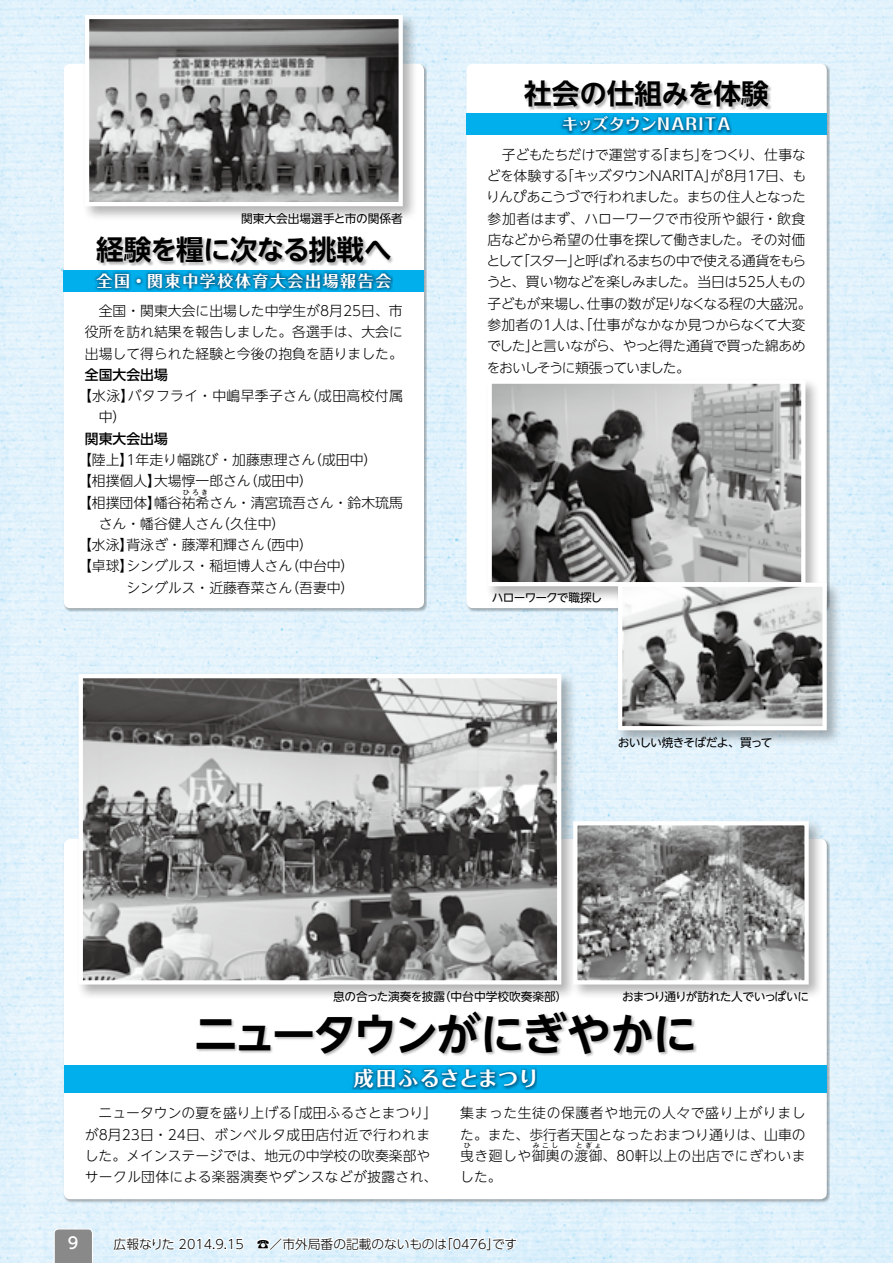
<style>
.page{position:relative;width:893px;height:1263px;background:#fff}
.page>*{position:absolute;margin:0;border:0;box-sizing:border-box;transform-origin:0 0}
.t1{font:700 44.7px "UD Shin Go NT Pro De";letter-spacing:-.055em;color:#000}
.t2{font:700 27.6px "UD Shin Go NT Pro De";letter-spacing:-.02em;color:#000}
.t3{font:700 20.25px "Folk Pro";letter-spacing:.005em;color:#fff}
.t4{font:700 15.9px "Folk Pro";letter-spacing:.1em;color:#fff}
.t5{font:700 15.9px "Folk Pro";letter-spacing:.065em;color:#fff}
.t6{font:500 15.9px "UD Shin Go NT Pro";color:#fff}
.t7{font:300 13.8px/21.3px "UD Shin Go NT Pro";color:#000}
.t8{font:300 13.8px/21.3px "UD Shin Go NT Pro";letter-spacing:-.035em;color:#000}
.t9{font:300 13.8px "UD Shin Go NT Pro";letter-spacing:-.04em;color:#000}
.t10{font:300 13.8px "UD Shin Go NT Pro";letter-spacing:-.045em;color:#000}
.t11{font:300 13.8px "UD Shin Go NT Pro";letter-spacing:-.05em;color:#000}
.t12{font:300 13.8px "UD Shin Go NT Pro";letter-spacing:-.065em;color:#000}
.t13{font:300 13.8px/21.3px "UD Shin Go NT Pro";letter-spacing:-.1em;color:#000}
.t14{font:300 13.8px "UD Shin Go NT Pro";letter-spacing:.025em;color:#000}
.t15{font:500 13.8px "UD Shin Go NT Pro";color:#000}
.t16{font:300 13.8px "UD Shin Go NT Pro";letter-spacing:-.055em;color:#000}
.t17{font:300 12.75px "UD Shin Go Pro";color:#000}
.t18{font:11.7px "UD Shin Go NT Pro";color:#000}
.t19{font:11.7px "UD Shin Go NT Pro";letter-spacing:-.07em;color:#000}
.t20{font:11.7px "UD Shin Go NT Pro";letter-spacing:-.06em;color:#000}
.t21{font:11.7px "UD Shin Go NT Pro";letter-spacing:-.035em;color:#000}
.t22{font:11.7px "UD Shin Go NT Pro";letter-spacing:-.065em;color:#000}
.t23{font:300 6.9px "UD Shin Go NT Pro";letter-spacing:.355em;color:#000}
</style>
<div class="page">
<img style="left:0;top:0;width:893px;height:1263px">
<div style="left:64px;top:64px;width:360px;height:544px;background:#fff;border-radius:6px"></div>
<div style="left:466px;top:64px;width:361px;height:544px;background:#fff;border-radius:6px"></div>
<div style="left:64px;top:839px;width:763px;height:360px;background:#fff;border-radius:6px"></div>
<div style="left:81px;top:11px;width:336px;height:210px;background:#000;opacity:.3"></div>
<img style="left:90px;top:20px;width:308px;height:181px">
<div style="left:85px;top:15px;width:318px;height:191px;border:4px solid #fff"></div>
<div style="left:96px;top:237px;width:298px;height:29px;background:#000;opacity:.3"></div>
<div style="left:64px;top:270px;width:360px;height:21px;background:#00afec"></div>
<svg style="left:94px;top:271px;width:299px;height:19px"></svg>
<div style="left:75px;top:670px;width:501px;height:329px;background:#000;opacity:.3"></div>
<img style="left:84px;top:679px;width:472px;height:300px">
<div style="left:79px;top:674px;width:482px;height:310px;border:4px solid #fff"></div>
<div style="left:64px;top:1065px;width:763px;height:27px;background:#00afec"></div>
<svg style="left:352px;top:1067px;width:185px;height:23px"></svg>
<div style="left:196px;top:1010px;width:501px;height:47px;background:#000;opacity:.3"></div>
<div style="left:570px;top:818px;width:253px;height:181px;background:#000;opacity:.3"></div>
<img style="left:578px;top:826px;width:226px;height:153px">
<div style="left:573px;top:821px;width:236px;height:163px;border:4px solid #fff"></div>
<div style="left:524px;top:80px;width:248px;height:30px;background:#000;opacity:.3"></div>
<div style="left:466px;top:114px;width:361px;height:21px;background:#00afec"></div>
<svg style="left:559px;top:113px;width:173px;height:21px"></svg>
<div style="left:484px;top:376px;width:336px;height:225px;background:#000;opacity:.3"></div>
<img style="left:493px;top:384px;width:307px;height:197px">
<div style="left:488px;top:379px;width:317px;height:207px;border:4px solid #fff"></div>
<div style="left:614px;top:579px;width:227px;height:166px;background:#000;opacity:.3"></div>
<img style="left:623px;top:588px;width:199px;height:137px">
<div style="left:618px;top:583px;width:209px;height:147px;border:4px solid #fff"></div>
<svg style="left:54px;top:1228px;width:39px;height:35px"></svg>
<svg style="left:111px;top:1235px;width:134px;height:18px"></svg>
<svg style="left:255px;top:1228px;width:263px;height:35px"></svg>
<p class="t18" style="left:241px;top:209px;width:163px">関東大会出場選手と市の関係者</p>
<h2 class="t2" style="left:96px;top:227px;width:297px">経験を糧に次なる挑戦へ</h2>
<p class="t4" style="left:96px;top:267px;width:296px">全国・関東中学校体育大会出場報告会</p>
<p class="t7" style="left:85px;top:300px;width:319px;text-align:justify">　全国・関東大会に出場した中学生が8月25日、市役所を訪れ結果を報告しました。各選手は、大会に出場して得られた経験と今後の抱負を語りました。</p>
<p class="t15" style="left:85px;top:364px;width:84px">全国大会出場</p>
<p class="t7" style="left:304px;top:385px;width:100px">（成田高校付属</p>
<p class="t7" style="left:99px;top:385px;width:37px;text-indent:-21px">【水泳】中(</p>
<p class="t15" style="left:85px;top:427px;width:84px">関東大会出場</p>
<p class="t14" style="left:128px;top:385px;width:185px">バタフライ・中嶋早季子さん</p>
<p class="t7" style="left:78px;top:449px;width:239px;text-align:right">【陸上 1】年走り幅跳び・加藤恵理さん（成田中(</p>
<p class="t7" style="left:308px;top:449px;width:71px">（成田中(</p>
<p class="t7" style="left:154px;top:470px;width:250px;text-indent:-76px">【相撲個人】<br>幡谷祐希さん・清宮琉吾さん・鈴木琉馬</p>
<p class="t7" style="left:154px;top:470px;width:98px">大場惇一郎さん</p>
<p class="t23" style="left:183px;top:486px;width:27px">ひろき</p>
<p class="t7" style="left:78px;top:491px;width:84px">【相撲団体】</p>
<p class="t7" style="left:216px;top:512px;width:71px">（久住中(</p>
<p class="t7" style="left:99px;top:512px;width:126px">さん・幡谷健人さん</p>
<p class="t7" style="left:126px;top:534px;width:140px">背泳ぎ・藤澤和輝さん</p>
<p class="t7" style="left:78px;top:534px;width:57px">【水泳】</p>
<p class="t7" style="left:258px;top:534px;width:57px">（西中(</p>
<p class="t7" style="left:126px;top:555px;width:167px">シングルス・稲垣博人さん</p>
<p class="t7" style="left:78px;top:555px;width:57px">【卓球】</p>
<p class="t7" style="left:285px;top:555px;width:71px">（中台中(</p>
<p class="t7" style="left:85px;top:576px;width:209px">　　　シングルス・近藤春菜さん</p>
<p class="t7" style="left:285px;top:576px;width:71px">（吾妻中(</p>
<h2 class="t2" style="left:524px;top:71px;width:246px">社会の仕組みを体験</h2>
<p class="t5" style="left:562px;top:111px;width:170px">キッズタウンNARITA</p>
<p class="t7" style="left:560px;top:144px;width:248px;text-indent:-72px">　子どもたちだけで運営する<br>「キッズタウンNARITA が」 8月17日、も</p>
<p class="t16" style="left:655px;top:144px;width:152px">「まちをつくり、仕事な</p>
<p class="t7" style="left:695px;top:144px;width:15px">」</p>
<p class="t7" style="left:487px;top:165px;width:83px">どを体験する</p>
<p class="t10" style="left:486px;top:186px;width:321px">りんぴあこうづで行われました。まちの住人となった</p>
<p class="t7" style="left:488px;top:207px;width:319px">参加者はまず、ハローワークで市役所や銀行・飲食</p>
<p class="t11" style="left:488px;top:229px;width:319px">店などから希望の仕事を探して働きました。その対価</p>
<p class="t12" style="left:516px;top:250px;width:292px">「スターと呼ばれるまちの中で使える通貨をもら</p>
<p class="t7" style="left:567px;top:250px;width:15px">」</p>
<p class="t7" style="left:487px;top:250px;width:39px">として</p>
<p class="t9" style="left:487px;top:271px;width:320px">うと、買い物などを楽しみました。当日は525人もの</p>
<p class="t7" style="left:587px;top:292px;width:226px">仕事の数が足りなくなる程の大盛況。</p>
<p class="t8" style="left:487px;top:292px;width:320px">子どもが来場し、<br>参加者の1人は、「仕事がなかなか見つからなくて大変でしたと言いながら、やっと得た通貨で買った綿あめ</p>
<p class="t13" style="left:487px;top:335px;width:205px;text-indent:38px">」<br>をおいしそうに頬張っていました。</p>
<p class="t22" style="left:492px;top:588px;width:112px">ハローワークで職探し</p>
<p class="t20" style="left:618px;top:733px;width:156px">おいしい焼きそばだよ、買って</p>
<p class="t18" style="left:439px;top:987px;width:130px">（中台中学校吹奏楽部）</p>
<p class="t21" style="left:333px;top:987px;width:114px">息の合った演奏を披露</p>
<p class="t19" style="left:622px;top:987px;width:189px">おまつり通りが訪れた人でいっぱいに</p>
<h1 class="t1" style="left:193px;top:997px;width:505px">ニュータウンがにぎやかに</h1>
<h3 class="t3" style="left:354px;top:1061px;width:186px">成田ふるさとまつり</h3>
<p class="t7" style="left:85px;top:1102px;width:354px">　ニュータウンの夏を盛り上げる<br>が8月23日・24日、ボンベルタ成田店付近で行われました。メインステージでは、地元の中学校の吹奏楽部やサークル団体による楽器演奏やダンスなどが披露され、</p>
<p class="t7" style="left:460px;top:1102px;width:347px;text-align:justify">集まった生徒の保護者や地元の人々で盛り上がりました。また、歩行者天国となったおまつり通りは、山車の曳き廻しや御輿の渡御、80軒以上の出店でにぎわいま</p>
<p class="t7" style="left:285px;top:1102px;width:154px">「成田ふるさとまつり「</p>
<p class="t23" style="left:464px;top:1140px;width:8px">ひ</p>
<p class="t23" style="left:533px;top:1140px;width:27px">みこし</p>
<p class="t23" style="left:576px;top:1140px;width:27px">とぎょ</p>
<p class="t7" style="left:460px;top:1166px;width:43px">した。</p>
<p class="t6" style="left:68px;top:1230px;width:12px">9</p>
<p class="t17" style="left:440px;top:1233px;width:79px">「0476 です</p>
<p class="t17" style="left:114px;top:1233px;width:335px">広報なりた 2014.9.15　☎／市外局番の記載のないものは</p>
<p class="t17" style="left:486px;top:1233px;width:14px">」</p>
</div>
